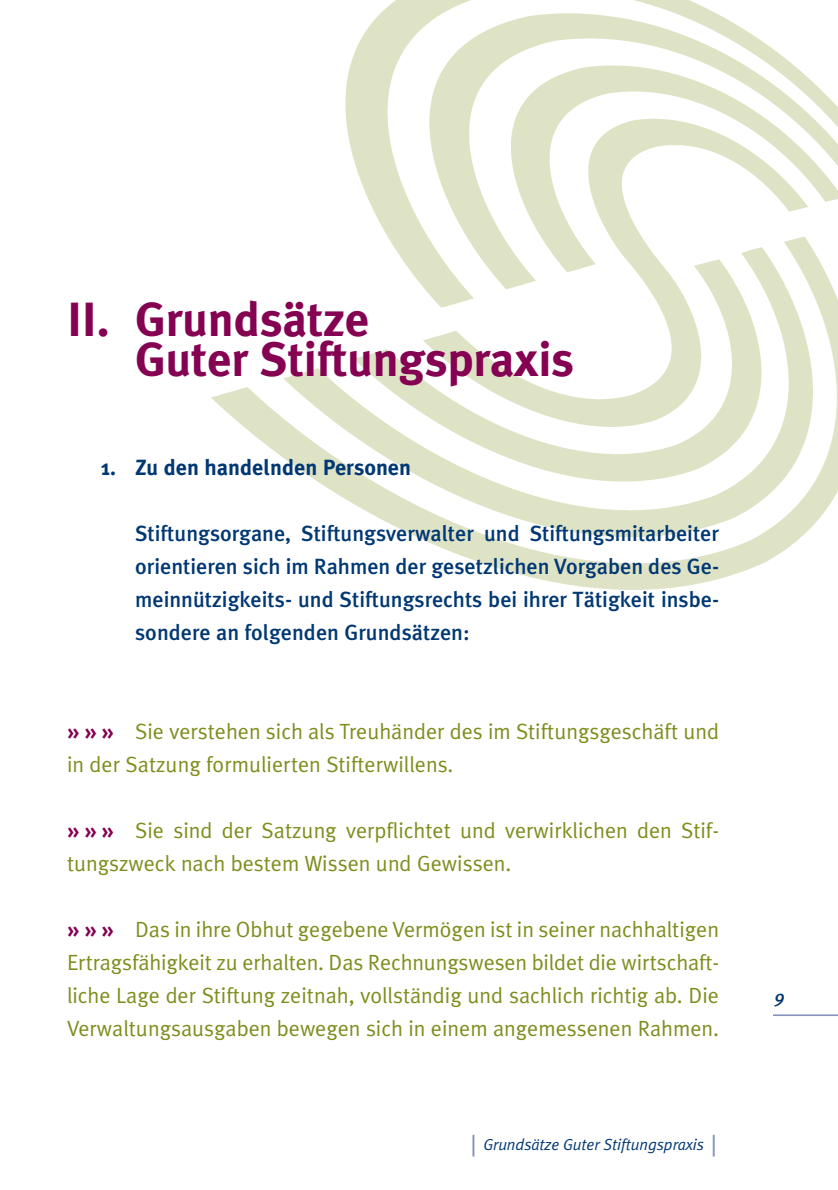
<style>
.page{position:relative;width:838px;height:1190px;background:#fff}
.page>*{position:absolute;margin:0;border:0;box-sizing:border-box;transform-origin:0 0}
.t1{font:700 48px/40px "Meta Plus";letter-spacing:-.005em;color:#850152}
.t2{font:22px/33px "Meta Plus Normal";color:#808d1d}
.t3{font:500 22px/33px "Meta Plus";color:#013874;text-align:justify}
.t4{font:700 22px "Meta Plus";color:#013874}
.t5{font:italic 500 18px "Meta Plus";color:#013874}
.t6{font:italic 16px "Meta Plus Normal";letter-spacing:-.005em;color:#013874}
.s1{font-family:"Meta Plus Bold Caps";color:#850152}
.s2{font-style:normal;font-size:28px;color:#8392ba}
</style>
<div class="page">
<hr style="left:773px;top:1014px;width:65px;height:2px;background:#8392ba">
<img style="left:211px;top:0;width:627px;height:590px">
<h1 class="t1" style="left:135px;top:303px;width:440px;text-indent:-68px">II. Grundsätze<br>Guter Stiftungspraxis</h1>
<p class="t4" style="left:101px;top:459px;width:311px">1. Zu den handelnden Personen</p>
<p class="t3" style="left:135px;top:519px;width:585px">Stiftungsorgane, Stiftungsverwalter und Stiftungsmitarbeiter orientieren sich im Rahmen der gesetzlichen Vorgaben des Ge&shy;meinnützigkeits- und Stiftungsrechts bei ihrer Tätigkeit insbe&shy;sondere an folgenden Grundsätzen:</p>
<p class="t2" style="left:67px;top:717px;width:653px"><span class="s1">» » »</span> Sie verstehen sich als Treuhänder des im Stiftungsgeschäft und in der Satzung formulierten Stifterwillens.</p>
<p class="t2" style="left:67px;top:816px;width:653px"><span class="s1">» » »</span> Sie sind der Satzung verpflichtet und verwirklichen den Stif&shy;tungszweck nach bestem Wissen und Gewissen.</p>
<p class="t2" style="left:67px;top:915px;width:653px;text-align:justify"><span class="s1">» » »</span> Das in ihre Obhut gegebene Vermögen ist in seiner nachhaltigen Ertragsfähigkeit zu erhalten. Das Rechnungswesen bildet die wirtschaft&shy;liche Lage der Stiftung zeitnah, vollständig und sachlich richtig ab. Die Verwaltungsausgaben bewegen sich in einem angemessenen Rahmen.</p>
<p class="t6" style="left:470px;top:1139px;width:248px"><span class="s2">|</span> Grundsätze Guter Stiftungspraxis <span class="s2">|</span></p>
<p class="t5" style="left:775px;top:990px;width:11px">9</p>
</div>
